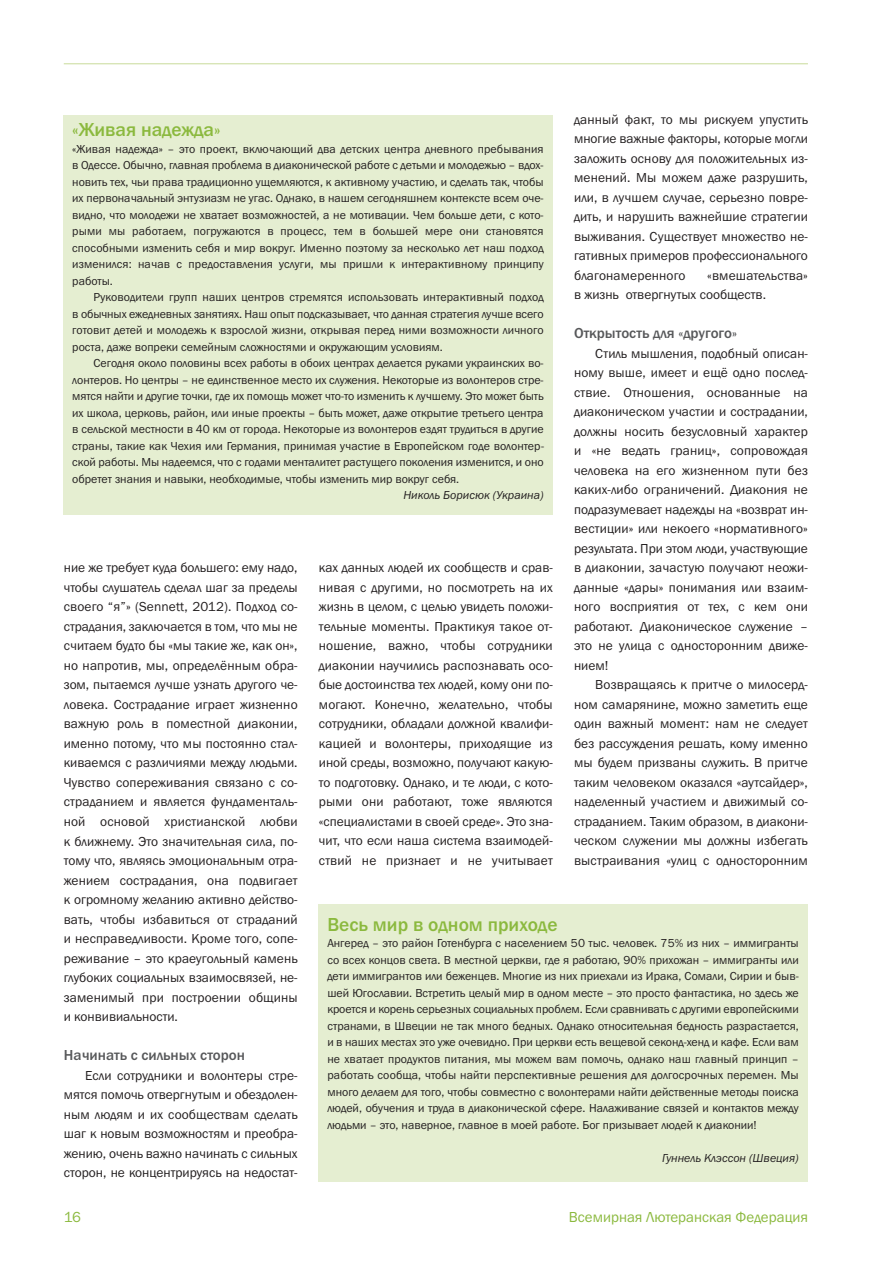
<style>
.page{position:relative;width:893px;height:1263px;background:#fff}
.page>*{position:absolute;margin:0;border:0;box-sizing:border-box;transform-origin:0 0}
.t1{font:500 19.5px "Franklin Got Itc TCY";color:#8bb93e}
.t2{font:500 15px "Franklin Got Itc TCY";color:#57585a}
.t3{font:15px "Franklin Got Itc TCY Boo";color:#8bb93e}
.t4{font:13.5px/19.5px "Franklin Got Itc TCY Boo";letter-spacing:.005em;color:#231f20;text-align:justify}
.t5{font:12px/16.5px "Franklin Got Itc TCY Boo";color:#231f20;text-align:justify}
.t6{font:12px "Franklin Got Itc TCY Boo Ita";color:#231f20}
</style>
<div class="page">
<hr style="left:64px;top:63px;width:744px;height:1px;background:#cbdc9e">
<div style="left:64px;top:115px;width:489px;height:399px;background:#e5eed1"></div>
<div style="left:319px;top:904px;width:489px;height:278px;background:#e5eed1"></div>
<p class="t4" style="left:574px;top:109px;width:235px">данный факт, то мы рискуем упустить многие важные факторы, которые могли заложить основу для положительных из&shy;менений. Мы можем даже разрушить, или, в лучшем случае, серьезно повре&shy;дить, и нарушить важнейшие стратегии выживания. Существует множество не&shy;гативных примеров профессионального благонамеренного</p>
<h1 class="t1" style="left:72px;top:118px;width:150px">«Живая надежда»</h1>
<p class="t5" style="left:72px;top:140px;width:473px">«Живая надежда» – это проект, включающий два детских центра дневного пребывания в Одессе. Обычно, главная проблема в диаконической работе с детьми и молодежью – вдох&shy;новить тех, чьи права традиционно ущемляются, к активному участию, и сделать так, чтобы их первоначальный энтузиазм не угас. Однако, в нашем сегодняшнем контексте всем оче&shy;видно, что молодежи не хватает возможностей, а не мотивации. Чем больше дети, с кото&shy;рыми мы работаем, погружаются в процесс, тем в большей мере они становятся способными изменить себя и мир вокруг. Именно поэтому за несколько лет наш подход изменился: начав с предоставления услуги, мы пришли к интерактивному принципу работы.</p>
<p class="t5" style="left:72px;top:289px;width:473px;text-indent:21px">Руководители групп наших центров стремятся использовать интерактивный подход в обычных ежедневных занятиях. Наш опыт подсказывает, что данная стратегия лучше всего готовит детей и молодежь к взрослой жизни, открывая перед ними возможности личного роста, даже вопреки семейным сложностями и окружающим условиям.</p>
<p class="t5" style="left:72px;top:355px;width:473px;text-indent:21px">Сегодня около половины всех работы в обоих центрах делается руками украинских во&shy;лонтеров. Но центры – не единственное место их служения. Некоторые из волонтеров стре&shy;мятся найти и другие точки, где их помощь может что-то изменить к лучшему. Это может быть их школа, церковь, район, или иные проекты – быть может, даже открытие третьего центра в сельской местности в 40 км от города. Некоторые из волонтеров ездят трудиться в другие страны, такие как Чехия или Германия, принимая участие в Европейском годе волонтер&shy;ской работы. Мы надеемся, что с годами менталитет растущего поколения изменится, и оно обретет знания и навыки, необходимые, чтобы изменить мир вокруг себя.</p>
<p class="t6" style="left:403px;top:488px;width:142px">Николь Борисюк (Украина)</p>
<p class="t4" style="left:574px;top:265px;width:235px;text-indent:133px">«вмешательства» в жизнь отвергнутых сообществ.</p>
<p class="t2" style="left:574px;top:324px;width:164px">Открытость для «другого»</p>
<p class="t4" style="left:574px;top:343px;width:235px;text-indent:21px">Стиль мышления, подобный описан&shy;ному выше, имеет и ещё одно послед&shy;ствие. Отношения, основанные на диаконическом участии и сострадании, должны носить безусловный характер и «не ведать границ», сопровождая человека на его жизненном пути без каких-либо ограничений. Диакония не подразумевает надежды на «возврат ин&shy;вестиции» или некоего «нормативного» результата. При этом люди, участвующие в диаконии, зачастую получают неожи&shy;данные «дары» понимания или взаим&shy;ного восприятия от тех, с кем они работают. Диаконическое служение – это не улица с односторонним движе&shy;нием!</p>
<p class="t4" style="left:574px;top:675px;width:235px;text-indent:21px">Возвращаясь к притче о милосерд&shy;ном самарянине, можно заметить еще один важный момент: нам не следует без рассуждения решать, кому именно мы будем призваны служить. В притче таким человеком оказался «аутсайдер», наделенный участием и движимый со&shy;страданием. Таким образом, в диакони&shy;ческом служении мы должны избегать выстраивания «улиц с односторонним</p>
<p class="t4" style="left:319px;top:558px;width:235px">ках данных людей их сообществ и срав&shy;нивая с другими, но посмотреть на их жизнь в целом, с целью увидеть положи&shy;тельные моменты. Практикуя такое от&shy;ношение, важно, чтобы сотрудники диаконии научились распознавать осо&shy;бые достоинства тех людей, кому они по&shy;могают. Конечно, желательно, чтобы сотрудники, обладали должной квалифи&shy;кацией и волонтеры, приходящие из иной среды, возможно, получают какую&shy;то подготовку. Однако, и те люди, с кото&shy;рыми они работают, тоже являются «специалистами в своей среде». Это зна&shy;чит, что если наша система взаимодей&shy;ствий не признает и не учитывает</p>
<p class="t4" style="left:64px;top:558px;width:235px">ние же требует куда большего: ему надо, чтобы слушатель сделал шаг за пределы своего “я”» (Sennett, 2012). Подход со&shy;страдания, заключается в том, что мы не считаем будто бы «мы такие же, как он», но напротив, мы, определённым обра&shy;зом, пытаемся лучше узнать другого че&shy;ловека. Сострадание играет жизненно важную роль в поместной диаконии, именно потому, что мы постоянно стал&shy;киваемся с различиями между людьми.<br>Чувство сопереживания связано с со&shy;страданием и является фундаменталь&shy;ной основой христианской любви к ближнему. Это значительная сила, по&shy;тому что, являясь эмоциональным отра&shy;жением сострадания, она подвигает к огромному желанию активно действо&shy;вать, чтобы избавиться от страданий и несправедливости. Кроме того, сопе&shy;реживание – это краеугольный камень глубоких социальных взаимосвязей, не&shy;заменимый при построении общины и конвивиальности.</p>
<p class="t2" style="left:64px;top:1046px;width:183px">Начинать с сильных сторон</p>
<p class="t4" style="left:64px;top:1065px;width:235px;text-indent:21px">Если сотрудники и волонтеры стре&shy;мятся помочь отвергнутым и обездолен&shy;ным людям и их сообществам сделать шаг к новым возможностям и преобра&shy;жению, очень важно начинать с сильных сторон, не концентрируясь на недостат-</p>
<h1 class="t1" style="left:327px;top:913px;width:232px">Весь мир в одном приходе</h1>
<p class="t5" style="left:327px;top:935px;width:473px">Ангеред – это район Готенбурга с населением 50 тыс. человек. 75% из них – иммигранты со всех концов света. В местной церкви, где я работаю, 90% прихожан – иммигранты или дети иммигрантов или беженцев. Многие из них приехали из Ирака, Сомали, Сирии и быв&shy;шей Югославии. Встретить целый мир в одном месте – это просто фантастика, но здесь же кроется и корень серьезных социальных проблем. Если сравнивать с другими европейскими странами, в Швеции не так много бедных. Однако относительная бедность разрастается, и в наших местах это уже очевидно. При церкви есть вещевой секонд-хенд и кафе. Если вам не хватает продуктов питания, мы можем вам помочь, однако наш главный принцип – работать сообща, чтобы найти перспективные решения для долгосрочных перемен. Мы много делаем для того, чтобы совместно с волонтерами найти действенные методы поиска людей, обучения и труда в диаконической сфере. Налаживание связей и контактов между людьми – это, наверное, главное в моей работе. Бог призывает людей к диаконии!</p>
<p class="t6" style="left:662px;top:1151px;width:138px">Гуннель Клэссон (Швеция)</p>
<p class="t3" style="left:64px;top:1208px;width:19px">16</p>
<p class="t3" style="left:569px;top:1208px;width:241px">Всемирная Лютеранская Федерация</p>
</div>
